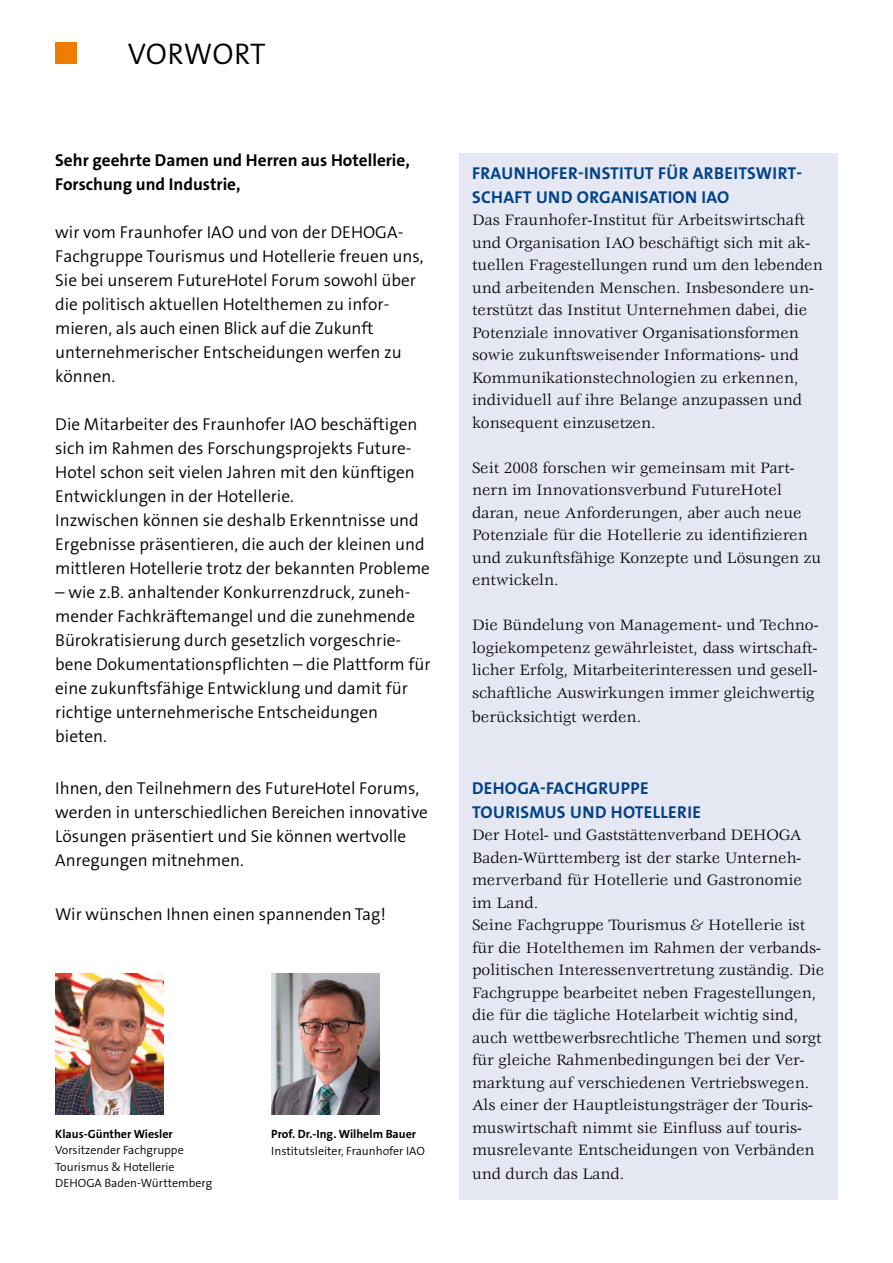
<style>
.page{position:relative;width:893px;height:1263px;background:#fff}
.page>*{position:absolute;margin:0;border:0;box-sizing:border-box;transform-origin:0 0}
.t1{font:300 30px "The Sans Os F";color:#000}
.t2{font:300 17.25px/24px "The Sans Os F";color:#000}
.t3{font:700 17.25px/24px "The Sans Os F";letter-spacing:.02em;color:#004188}
.t4{font:700 17.25px/24px "The Sans Os F";color:#000}
.t5{font:16.5px/22.5px "Veljovic Std";color:#000}
.t6{font:300 12px/16.5px "The Sans Os F";color:#000}
.t7{font:700 12px "The Sans Os F";color:#000}
</style>
<div class="page">
<div style="left:55px;top:43px;width:22px;height:21px;background:#ef7c00"></div>
<div style="left:459px;top:153px;width:379px;height:1046px;background:#e5e7f3"></div>
<img style="left:55px;top:974px;width:109px;height:141px">
<img style="left:271px;top:974px;width:109px;height:141px">
<h1 class="t1" style="left:128px;top:35px;width:139px">VORWORT</h1>
<p class="t4" style="left:55px;top:148px;width:356px">Sehr geehrte Damen und Herren aus Hotellerie,<br>Forschung und Industrie,</p>
<p class="t2" style="left:55px;top:220px;width:370px">wir vom Fraunhofer IAO und von der DEHOGA-Fachgruppe Tourismus und Hotellerie freuen uns, Sie bei unserem FutureHotel Forum sowohl über die politisch aktuellen Hotelthemen zu infor&shy;mieren, als auch einen Blick auf die Zukunft unternehmerischer Entscheidungen werfen zu können.</p>
<p class="t2" style="left:55px;top:412px;width:376px">Die Mitarbeiter des Fraunhofer IAO beschäftigen sich im Rahmen des Forschungsprojekts Future-Hotel schon seit vielen Jahren mit den künftigen Entwicklungen in der Hotellerie.<br>Inzwischen können sie deshalb Erkenntnisse und Ergebnisse präsentieren, die auch der kleinen und mittleren Hotellerie trotz der bekannten Probleme</p>
<p class="t2" style="left:55px;top:580px;width:377px">– wie z.B. anhaltender Konkurrenzdruck, zuneh&shy;mender Fachkräftemangel und die zunehmende Bürokratisierung durch gesetzlich vorgeschrie&shy;bene Dokumentationspflichten – die Plattform für eine zukunftsfähige Entwicklung und damit für richtige unternehmerische Entscheidungen bieten.</p>
<p class="t2" style="left:55px;top:776px;width:374px">Ihnen, den Teilnehmern des FutureHotel Forums, werden in unterschiedlichen Bereichen innovative Lösungen präsentiert und Sie können wertvolle Anregungen mitnehmen.</p>
<p class="t2" style="left:55px;top:903px;width:332px">Wir wünschen Ihnen einen spannenden Tag!</p>
<p class="t7" style="left:55px;top:1126px;width:119px">Klaus-Günther Wiesler</p>
<p class="t6" style="left:55px;top:1142px;width:158px">Vorsitzender Fachgruppe<br>Tourismus &amp; Hotellerie<br>DEHOGA Baden-Württemberg</p>
<p class="t7" style="left:271px;top:1126px;width:146px">Prof. Dr.-Ing. Wilhelm Bauer</p>
<p class="t6" style="left:271px;top:1142px;width:155px">Institutsleiter, Fraunhofer IAO</p>
<p class="t3" style="left:472px;top:161px;width:331px">FRAUNHOFER-INSTITUT FÜR ARBEITSWIRT-<br>SCHAFT UND ORGANISATION IAO</p>
<p class="t5" style="left:472px;top:209px;width:352px">Das Fraunhofer-Institut für Arbeitswirtschaft und Organisation IAO beschäftigt sich mit ak&shy;tuellen Fragestellungen rund um den lebenden und arbeitenden Menschen. Insbesondere un&shy;terstützt das Institut Unternehmen dabei, die Potenziale innovativer Organisationsformen sowie zukunftsweisender Informations- und Kommunikationstechnologien zu erkennen, individuell auf ihre Belange anzupassen und konsequent einzusetzen.</p>
<p class="t5" style="left:472px;top:457px;width:351px">Seit 2008 forschen wir gemeinsam mit Part&shy;nern im Innovationsverbund FutureHotel daran, neue Anforderungen, aber auch neue Potenziale für die Hotellerie zu identifizieren und zukunftsfähige Konzepte und Lösungen zu entwickeln.</p>
<p class="t5" style="left:472px;top:615px;width:348px;text-align:justify">Die Bündelung von Management- und Techno&shy;logiekompetenz gewährleistet, dass wirtschaft&shy;licher Erfolg, Mitarbeiterinteressen und gesell&shy;schaftliche Auswirkungen immer gleichwertig</p>
<p class="t5" style="left:472px;top:706px;width:171px">berücksichtigt werden.</p>
<p class="t3" style="left:472px;top:776px;width:230px">DEHOGA-FACHGRUPPE<br>TOURISMUS UND HOTELLERIE</p>
<p class="t5" style="left:472px;top:824px;width:354px">Der Hotel- und Gaststättenverband DEHOGA Baden-Württemberg ist der starke Unterneh&shy;merverband für Hotellerie und Gastronomie im Land.<br>Seine Fachgruppe Tourismus &amp; Hotellerie ist für die Hotelthemen im Rahmen der verbands&shy;politischen Interessenvertretung zuständig. Die Fachgruppe bearbeitet neben Fragestellungen, die für die tägliche Hotelarbeit wichtig sind, auch wettbewerbsrechtliche Themen und sorgt für gleiche Rahmenbedingungen bei der Ver&shy;marktung auf verschiedenen Vertriebswegen.<br>Als einer der Hauptleistungsträger der Touris&shy;muswirtschaft nimmt sie Einfluss auf touris&shy;musrelevante Entscheidungen von Verbänden</p>
<p class="t5" style="left:472px;top:1164px;width:154px">und durch das Land.</p>
</div>
